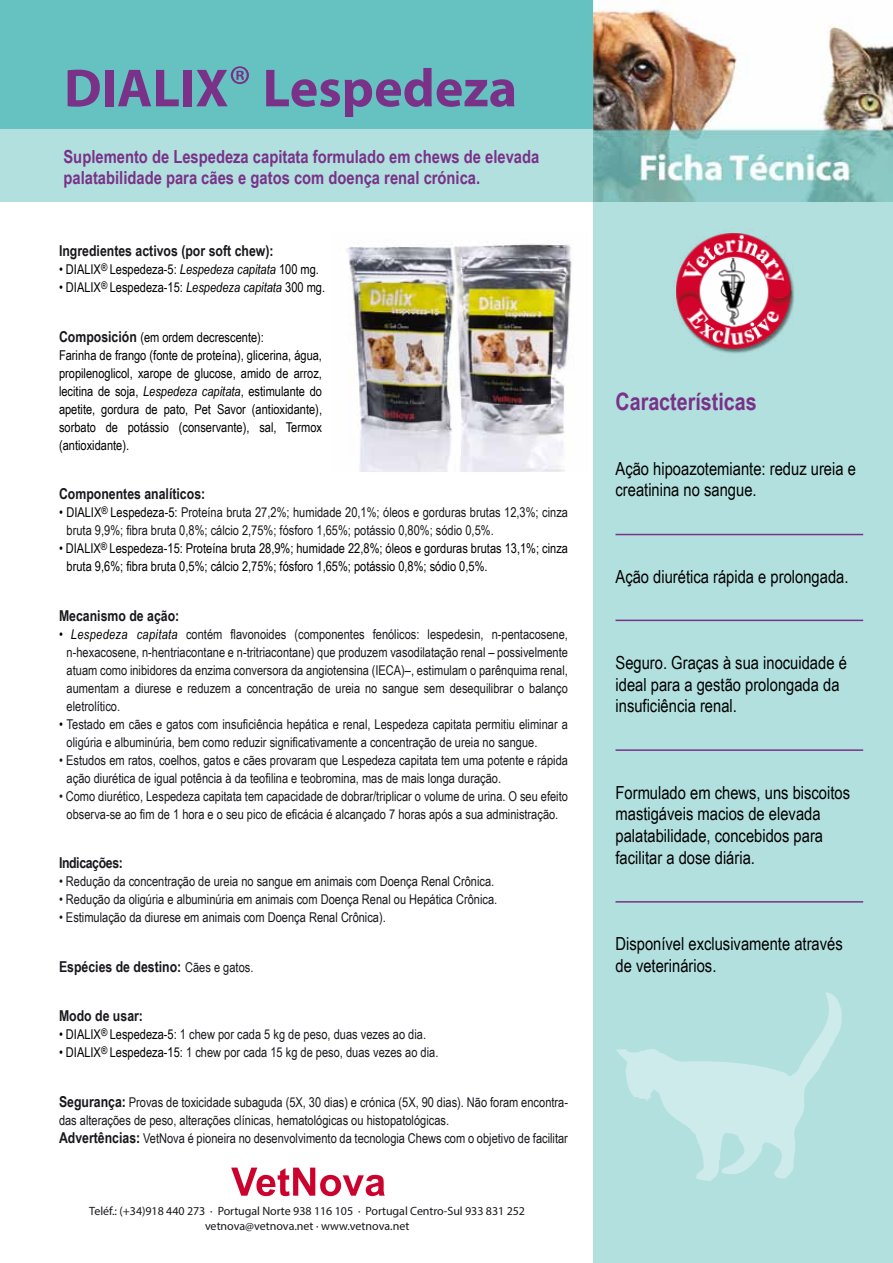
<style>
.page{position:relative;width:893px;height:1263px;background:#fff}
.page>*{position:absolute;margin:0;border:0;box-sizing:border-box;transform-origin:0 0}
.t1{font:700 54px "Myriad Pro";color:#793288}
.t2{font:700 24px "Arial Narrow";color:#793288}
.t3{font:18px/21.6px "Arial Narrow";color:#000}
.t4{font:700 18px/21.6px "Arial Narrow";color:#793288}
.t5{font:700 15px "Arial Narrow";color:#1a171c}
.t6{font:700 15px "Arial Narrow";letter-spacing:-.025em;color:#1a171c}
.t7{font:13.5px/18px "Arial Narrow";color:#1a171c}
.t8{font:13.5px/18px "Arial Narrow";color:#000}
.t9{font:12px/15px "Myriad Pro";letter-spacing:-.005em;color:#1a171c;text-align:center}
.s1{font-weight:400}
.s2{font-style:italic}
.s3{font-weight:700;font-size:15px;color:#1a171c}
.s4{color:#000}
.s5{font-style:italic;color:#000}
.s6{font-weight:400;font-size:13.5px}
.s7{font-weight:700;font-size:15px}
</style>
<div class="page">
<div style="left:593px;top:191px;width:300px;height:1072px;background:#b2e0df"></div>
<div style="left:0;top:0;width:893px;height:200px;background:#65c2c0"></div>
<div style="left:0;top:129px;width:593px;height:72px;background:#b2e0df"></div>
<svg style="left:617px;top:992px;width:225px;height:189px"></svg>
<hr style="left:615px;top:534px;width:248px;height:1px;background:#793288">
<hr style="left:615px;top:620px;width:248px;height:1px;background:#793288">
<hr style="left:615px;top:749px;width:248px;height:2px;background:#793288">
<hr style="left:615px;top:901px;width:248px;height:1px;background:#793288">
<img style="left:347px;top:243px;width:225px;height:229px">
<img style="left:593px;top:0;width:300px;height:201px">
<svg style="left:231px;top:1167px;width:154px;height:30px"></svg>
<img style="left:674px;top:233px;width:120px;height:121px">
<h1 class="t1" style="left:64px;top:53px;width:455px">DIALIX<span class="s1">®</span> Lespedeza</h1>
<h3 class="t4" style="left:63px;top:144px;width:477px">Suplemento de Lespedeza capitata formulado em chews de elevada palatabilidade para cães e gatos com doença renal crónica.</h3>
<p class="t5" style="left:59px;top:240px;width:216px">Ingredientes activos (por soft chew):</p>
<p class="t8" style="left:59px;top:260px;width:262px">• DIALIX<sup>®</sup> Lespedeza-5: <span class="s2">Lespedeza capitata</span> 100 mg.</p>
<p class="t8" style="left:59px;top:278px;width:268px">• DIALIX<sup>®</sup> Lespedeza-15: <span class="s2">Lespedeza capitata</span> 300 mg.</p>
<p class="t8" style="left:59px;top:327px;width:265px"><span class="s3">Composición</span> (em ordem decrescente):<br>Farinha de frango (fonte de proteína), glicerina, água, propilenoglicol, xarope de glucose, amido de arroz, lecitina de soja, <span class="s2">Lespedeza capitata</span>, estimulante do apetite, gordura de pato, Pet Savor (antioxidante), sorbato de potássio (conservante), sal, Termox (antioxidante).</p>
<p class="t5" style="left:59px;top:483px;width:148px">Componentes analíticos:</p>
<p class="t7" style="left:67px;top:503px;width:503px;text-indent:-8px"><span class="s4">• DIALIX</span><sup>®</sup> <span class="s4">Lespedeza-5:</span> Proteína bruta 27,2%; humidade 20,1%; óleos e gorduras brutas 12,3%; cinza bruta 9,9%; fibra bruta 0,8%; cálcio 2,75%; fósforo 1,65%; potássio 0,80%; sódio 0,5%.</p>
<p class="t8" style="left:67px;top:539px;width:503px;text-indent:-8px">• DIALIX<sup>®</sup> Lespedeza-15: Proteína bruta 28,9%; humidade 22,8%; óleos e gorduras brutas 13,1%; cinza bruta 9,6%; fibra bruta 0,5%; cálcio 2,75%; fósforo 1,65%; potássio 0,8%; sódio 0,5%.</p>
<p class="t5" style="left:59px;top:604px;width:122px">Mecanismo de ação:</p>
<p class="t7" style="left:67px;top:624px;width:503px;text-align:justify;text-indent:-8px"><span class="s4">•</span> <span class="s5">Lespedeza capitata</span> contém flavonoides (componentes fenólicos: lespedesin, n-pentacosene, n-hexacosene, n-hentriacontane e n-tritriacontane) que produzem vasodilatação renal – possivelmente atuam como inibidores da enzima conversora da angiotensina (IECA)–, estimulam o parênquima renal, aumentam a diurese e reduzem a concentração de ureia no sangue sem desequilibrar o balanço eletrolítico.</p>
<p class="t7" style="left:67px;top:714px;width:503px;text-indent:-8px"><span class="s4">•</span> Testado em cães e gatos com insuficiência hepática e renal, Lespedeza capitata permitiu eliminar a oligúria e albuminúria, bem como reduzir significativamente a concentração de ureia no sangue.</p>
<p class="t7" style="left:67px;top:750px;width:503px;text-indent:-8px">• Estudos em ratos, coelhos, gatos e cães provaram que Lespedeza capitata tem uma potente e rápida ação diurética de igual potência à da teofilina e teobromina, mas de mais longa duração.</p>
<p class="t7" style="left:59px;top:786px;width:510px;text-align:center">• Como diurético, Lespedeza capitata tem capacidade de dobrar/triplicar o volume de urina. O seu efeito observa-se ao fim de 1 hora e o seu pico de eficácia é alcançado 7 horas após a sua administração.</p>
<p class="t6" style="left:59px;top:852px;width:65px">Indicações:</p>
<p class="t7" style="left:59px;top:872px;width:437px">• Redução da concentração de ureia no sangue em animais com Doença Renal Crônica.</p>
<p class="t7" style="left:59px;top:890px;width:440px">• Redução da oligúria e albuminúria em animais com Doença Renal ou Hepática Crônica.</p>
<p class="t7" style="left:59px;top:908px;width:328px">• Estimulação da diurese em animais com Doença Renal Crônica).</p>
<p class="t5" style="left:59px;top:955px;width:196px">Espécies de destino: <span class="s6">Cães e gatos.</span></p>
<p class="t5" style="left:59px;top:1005px;width:86px">Modo de usar:</p>
<p class="t7" style="left:59px;top:1025px;width:369px"><span class="s4">• DIALIX</span><sup>®</sup> <span class="s4">Lespedeza-5:</span> 1 chew por cada 5 kg de peso, duas vezes ao dia.</p>
<p class="t7" style="left:59px;top:1043px;width:381px"><span class="s4">• DIALIX</span><sup>®</sup> <span class="s4">Lespedeza-15:</span> 1 chew por cada 15 kg de peso, duas vezes ao dia.</p>
<p class="t7" style="left:59px;top:1092px;width:511px"><span class="s7">Segurança:</span> Provas de toxicidade subaguda (5X, 30 dias) e crónica (5X, 90 dias). Não foram encontra&shy;das alterações de peso, alterações clínicas, hematológicas ou histopatológicas.<br><span class="s7">Advertências:</span> VetNova é pioneira no desenvolvimento da tecnologia Chews com o objetivo de facilitar</p>
<p class="t9" style="left:89px;top:1204px;width:437px">Teléf.: (+34)918 440 273 · Portugal Norte 938 116 105 · Portugal Centro-Sul 933 831 252 vetnova@vetnova.net · www.vetnova.net</p>
<h2 class="t2" style="left:615px;top:383px;width:143px">Características</h2>
<h3 class="t3" style="left:615px;top:457px;width:242px">Ação hipoazotemiante: reduz ureia e creatinina no sangue.</h3>
<h3 class="t3" style="left:615px;top:565px;width:235px">Ação diurética rápida e prolongada.</h3>
<h3 class="t3" style="left:615px;top:651px;width:233px">Seguro. Graças à sua inocuidade é ideal para a gestão prolongada da insuficiência renal.</h3>
<h3 class="t3" style="left:615px;top:781px;width:236px">Formulado em chews, uns biscoitos mastigáveis macios de elevada palatabilidade, concebidos para facilitar a dose diária.</h3>
<h3 class="t3" style="left:615px;top:932px;width:229px">Disponível exclusivamente através de veterinários.</h3>
</div>
